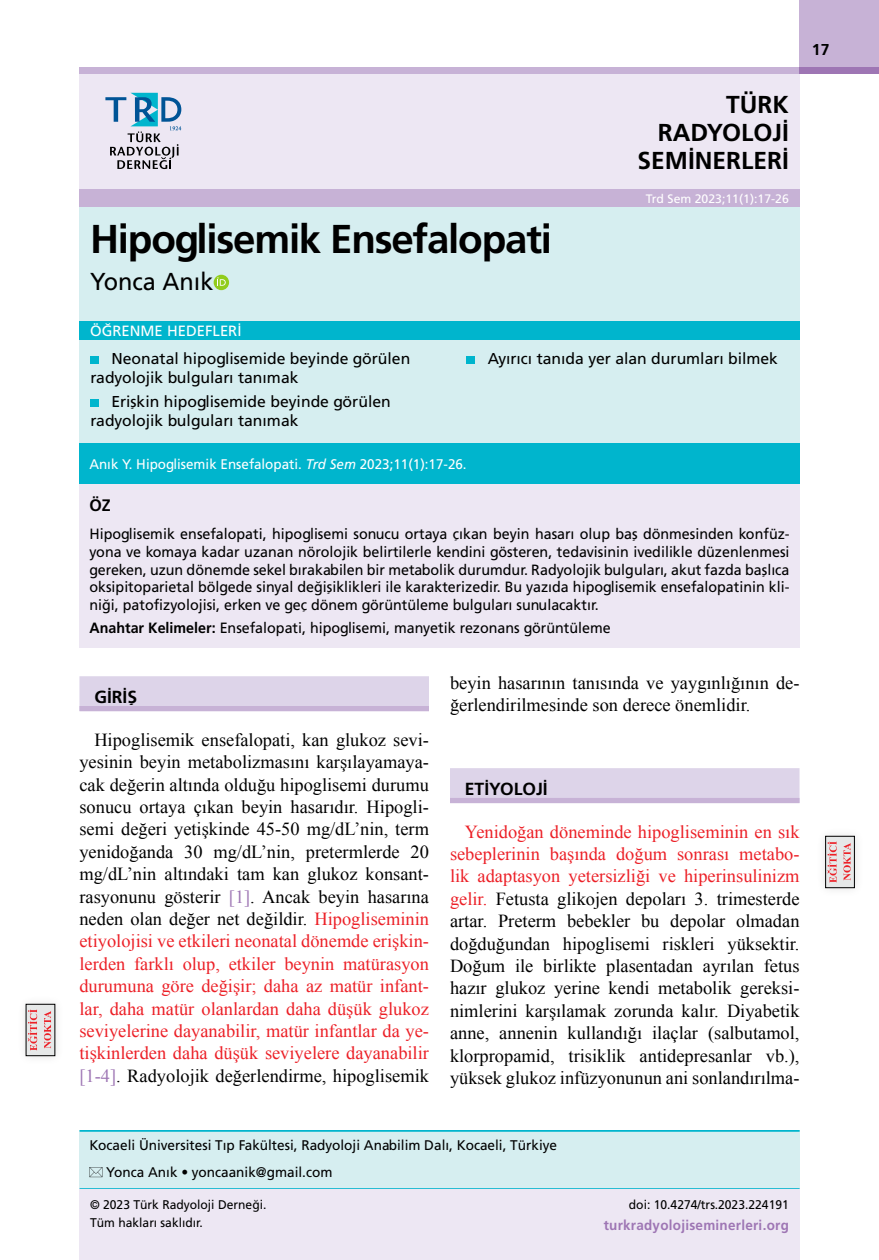
<style>
.page{position:relative;width:879px;height:1260px;background:#fff}
.page>*{position:absolute;margin:0;border:0;box-sizing:border-box;transform-origin:0 0}
.t1{font:40.25px "Frutiger Bold Tr";letter-spacing:-.03em;color:#000}
.t2{font:24.5px/28px "Frutiger Bold Tr";color:#000;text-align:right}
.t3{font:24.5px "Frutiger Normal Tr";color:#000;scale:.96 1}
.t4{font:18.38px/22.4px "Times New Roman";color:#000;text-align:justify}
.t5{font:17.5px "Frutiger Bold Tr";color:#000}
.t6{font:16.62px "Frutiger Bold Tr";color:#000;scale:.96 1}
.t7{font:15.75px/18.9px "Frutiger Normal Tr";color:#000}
.t8{font:15.75px "Frutiger Bold Tr";color:#000}
.t9{font:14.88px/17.8px "Frutiger Normal Tr";color:#000;text-align:justify;scale:.96 1}
.t10{font:14.88px "Frutiger Normal Tr";color:#fff}
.t11{font:14px/26.8px "Frutiger Normal Tr";color:#000}
.t12{font:14px "Frutiger Normal Tr";color:#fff;scale:.96 1}
.t13{font:14px "Frutiger Bold Tr";letter-spacing:.02em;color:#9e76b4;scale:.96 1}
.t14{font:12.6px/18.4px "Frutiger Normal Tr";color:#000;scale:.96 1}
.t15{font:12.25px "Frutiger Normal Tr";color:#fff}
.s1{font-family:"Frutiger Italic Tr"}
.s2{font-family:"Frutiger Bold Tr"}
.s3{color:#9e76b4}
.s4{color:#ec2027}
</style>
<div class="page">
<div style="left:79px;top:71px;width:720px;height:119px;background:#ede7f3"></div>
<div style="left:79px;top:67px;width:720px;height:7px;background:#c7b2d6"></div>
<div style="left:79px;top:1187px;width:720px;height:73px;background:#ede7f3"></div>
<svg style="left:105px;top:93px;width:76px;height:76px"></svg>
<div style="left:799px;top:0;width:79px;height:74px;background:#c7b2d6"></div>
<div style="left:799px;top:67px;width:79px;height:7px;background:#9e76b4"></div>
<div style="left:79px;top:189px;width:720px;height:18px;background:#c7b2d6"></div>
<hr style="left:79px;top:1187px;width:720px;height:2px;background:#00b5cd">
<div style="left:79px;top:207px;width:720px;height:257px;background:#d6eef0"></div>
<div style="left:79px;top:321px;width:720px;height:18px;background:#00b5cd"></div>
<div style="left:79px;top:1130px;width:720px;height:57px;background:#d6eef0"></div>
<svg style="left:89px;top:1167px;width:13px;height:10px"></svg>
<hr style="left:79px;top:1130px;width:720px;height:2px;background:#00b5cd">
<div style="left:815px;top:826px;width:48px;height:72px;background:#000;opacity:.12"></div>
<div style="left:825px;top:836px;width:28px;height:52px;background:#e6e8e8"></div>
<svg style="left:826px;top:841px;width:10px;height:42px"></svg>
<svg style="left:843px;top:843px;width:7px;height:37px"></svg>
<div style="left:824px;top:836px;width:30px;height:52px;border:1px solid #000"></div>
<div style="left:16px;top:994px;width:49px;height:72px;background:#000;opacity:.12"></div>
<div style="left:26px;top:1004px;width:29px;height:52px;background:#e6e8e8"></div>
<svg style="left:28px;top:1009px;width:9px;height:42px"></svg>
<svg style="left:44px;top:1011px;width:7px;height:37px"></svg>
<div style="left:26px;top:1004px;width:29px;height:52px;border:1px solid #000"></div>
<div style="left:79px;top:676px;width:350px;height:35px;background:#ddd4e9"></div>
<div style="left:79px;top:706px;width:350px;height:5px;background:#c7b2d6"></div>
<div style="left:450px;top:768px;width:349px;height:35px;background:#ddd4e9"></div>
<div style="left:450px;top:798px;width:349px;height:5px;background:#c7b2d6"></div>
<div style="left:79px;top:484px;width:720px;height:164px;background:#ede7f3"></div>
<div style="left:79px;top:444px;width:720px;height:40px;background:#00b5cd"></div>
<div style="left:90px;top:356px;width:8px;height:8px;background:#00b5cd"></div>
<div style="left:90px;top:399px;width:8px;height:8px;background:#00b5cd"></div>
<div style="left:466px;top:356px;width:8px;height:8px;background:#00b5cd"></div>
<div style="left:213px;top:275px;width:16px;height:15px;background:#91cc1c;border-radius:50%"></div>
<svg style="left:217px;top:277px;width:9px;height:9px"></svg>
<h2 class="t2" style="left:637px;top:90px;width:153px">TÜRK<br>RADYOLOJİ<br>SEMİNERLERİ</h2>
<h1 class="t1" style="left:90px;top:215px;width:463px">Hipoglisemik Ensefalopati</h1>
<h2 class="t3" style="left:90px;top:267px;width:130px">Yonca Anık</h2>
<p class="t10" style="left:90px;top:322px;width:153px">ÖĞRENME HEDEFLERİ</p>
<p class="t15" style="left:645px;top:192px;width:144px">Trd Sem 2023;11(1):17-26</p>
<p class="t7" style="left:90px;top:349px;width:321px;text-indent:21px">Neonatal hipoglisemide beyinde görülen radyolojik bulguları tanımak</p>
<p class="t7" style="left:90px;top:392px;width:302px;text-indent:21px">Erişkin hipoglisemide beyinde görülen radyolojik bulguları tanımak</p>
<p class="t12" style="left:89px;top:456px;width:394px">Anık Y. Hipoglisemik Ensefalopati. <span class="s1">Trd Sem</span> 2023;11(1):17-26.</p>
<p class="t7" style="left:487px;top:349px;width:291px">Ayırıcı tanıda yer alan durumları bilmek</p>
<p class="t6" style="left:89px;top:495px;width:24px">ÖZ</p>
<p class="t9" style="left:89px;top:525px;width:730px">Hipoglisemik ensefalopati, hipoglisemi sonucu ortaya çıkan beyin hasarı olup baş dönmesinden konfüz&shy;yona ve komaya kadar uzanan nörolojik belirtilerle kendini gösteren, tedavisinin ivedilikle düzenlenmesi gereken, uzun dönemde sekel bırakabilen bir metabolik durumdur. Radyolojik bulguları, akut fazda başlıca oksipitoparietal bölgede sinyal değişiklikleri ile karakterizedir. Bu yazıda hipoglisemik ensefalopatinin kli&shy;niği, patofizyolojisi, erken ve geç dönem görüntüleme bulguları sunulacaktır.</p>
<p class="t9" style="left:89px;top:619px;width:544px"><span class="s2">Anahtar Kelimeler:</span> Ensefalopati, hipoglisemi, manyetik rezonans görüntüleme</p>
<p class="t8" style="left:811px;top:40px;width:19px">17</p>
<p class="t5" style="left:94px;top:687px;width:44px">GİRİŞ</p>
<p class="t4" style="left:79px;top:728px;width:351px;text-indent:15px">Hipoglisemik ensefalopati, kan glukoz sevi&shy;yesinin beyin metabolizmasını karşılayamaya&shy;cak değerin altında olduğu hipoglisemi durumu sonucu ortaya çıkan beyin hasarıdır. Hipogli&shy;semi değeri yetişkinde 45-50 mg/dL’nin, term yenidoğanda 30 mg/dL’nin, pretermlerde 20 mg/dL’nin altındaki tam kan glukoz konsant&shy;rasyonunu gösterir <span class="s3">[1]</span>. Ancak beyin hasarına neden olan değer net değildir. <span class="s4">Hipogliseminin etiyolojisi ve etkileri neonatal dönemde erişkin&shy;lerden farklı olup, etkiler beynin matürasyon durumuna göre değişir; daha az matür infant&shy;lar, daha matür olanlardan daha düşük glukoz seviyelerine dayanabilir, matür infantlar da ye&shy;tişkinlerden daha düşük seviyelere dayanabilir </span><span class="s3">[1-4]</span>. Radyolojik değerlendirme, hipoglisemik</p>
<p class="t4" style="left:450px;top:671px;width:351px">beyin hasarının tanısında ve yaygınlığının de&shy;ğerlendirilmesinde son derece önemlidir.</p>
<p class="t5" style="left:464px;top:778px;width:84px">ETİYOLOJİ</p>
<p class="t4" style="left:450px;top:820px;width:351px;text-indent:15px"><span class="s4">Yenidoğan döneminde hipogliseminin en sık sebeplerinin başında doğum sonrası metabo&shy;lik adaptasyon yetersizliği ve hiperinsulinizm gelir.</span> Fetusta glikojen depoları 3. trimesterde artar. Preterm bebekler bu depolar olmadan doğduğundan hipoglisemi riskleri yüksektir.<br>Doğum ile birlikte plasentadan ayrılan fetus hazır glukoz yerine kendi metabolik gereksi&shy;nimlerini karşılamak zorunda kalır. Diyabetik anne, annenin kullandığı ilaçlar (salbutamol, klorpropamid, trisiklik antidepresanlar vb.), yüksek glukoz infüzyonunun ani sonlandırılma-</p>
<p class="t11" style="left:106px;top:1132px;width:452px;text-indent:-17px">Kocaeli Üniversitesi Tıp Fakültesi, Radyoloji Anabilim Dalı, Kocaeli, Türkiye<br>Yonca Anık • yoncaanik@gmail.com</p>
<p class="t14" style="left:90px;top:1195px;width:185px">© 2023 Türk Radyoloji Derneği.<br>Tüm hakları saklıdır.</p>
<p class="t14" style="left:628px;top:1195px;width:168px">doi: 10.4274/trs.2023.224191</p>
<p class="t13" style="left:603px;top:1217px;width:194px">turkradyolojiseminerleri.org</p>
</div>
